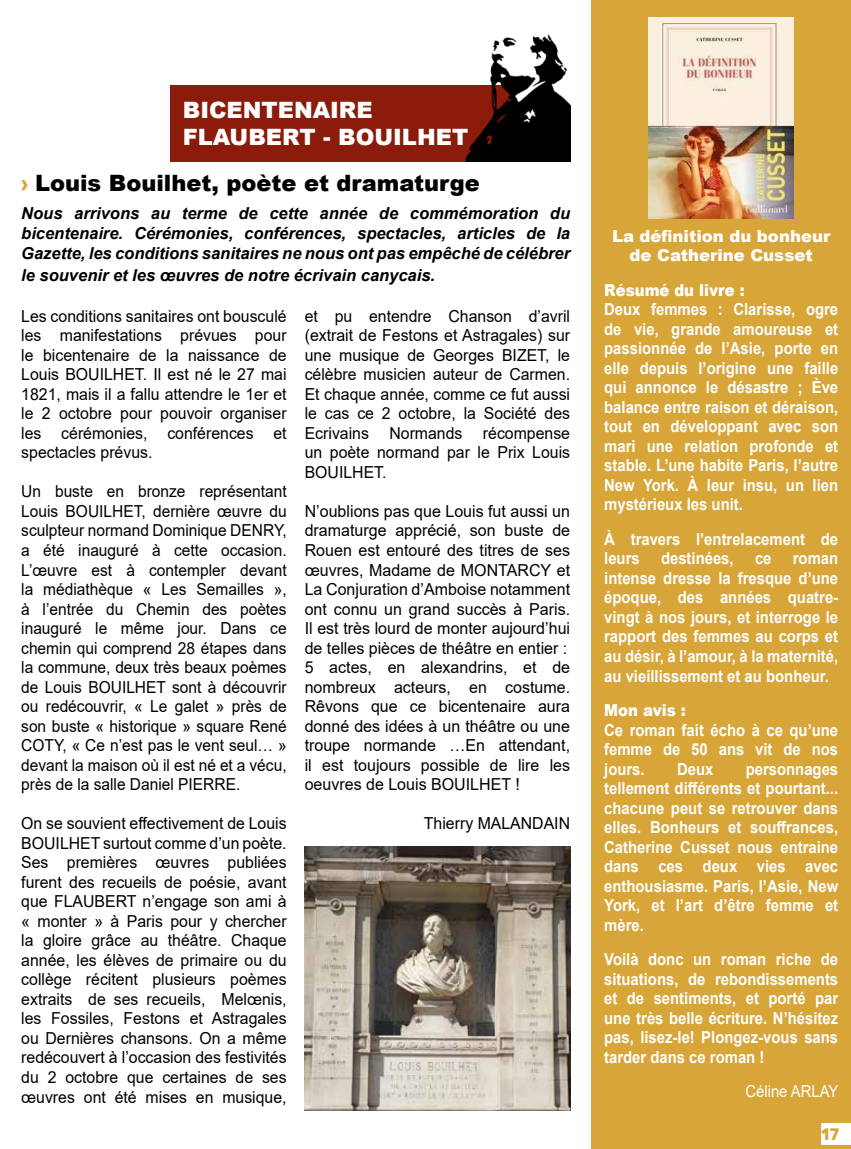
<style>
.page{position:relative;width:851px;height:1149px;background:#fff}
.page>*{position:absolute;margin:0;border:0;box-sizing:border-box;transform-origin:0 0}
.t1{font:900 22.5px "Arial";color:#000}
.t2{font:900 22.5px/27px "Arial";color:#fff}
.t3{font:16.5px/19.5px "Arial";color:#000;text-align:justify;scale:.96 1}
.t4{font:700 16.5px/19.5px "Arial";color:#fff;text-align:justify;scale:.9 1}
.t5{font:16.5px/19.5px "Arial";color:#000;text-align:justify;scale:.94 1}
.t6{font:16.5px/19.5px "Arial";color:#000}
.t7{font:italic 700 16.5px/19.8px "Arial";color:#000;text-align:justify}
.t8{font:900 16.5px/19.5px "Arial";color:#fff;text-align:center}
.t9{font:900 16.5px "Arial";color:#fff;scale:.9 1}
.t10{font:16.5px "Arial";color:#fff;scale:.9 1}
.t11{font:700 16.5px "Rubik";color:#d7a538}
.s1{color:#d7a638}
</style>
<div class="page">
<div style="left:591px;top:0;width:259px;height:1148px;background:#d7a538"></div>
<div style="left:821px;top:1123px;width:29px;height:21px;background:#fff"></div>
<div style="left:170px;top:85px;width:343px;height:77px;background:#8b1b0a"></div>
<img style="left:465px;top:34px;width:105px;height:128px">
<img style="left:648px;top:17px;width:145px;height:201px">
<img style="left:305px;top:846px;width:265px;height:264px">
<h1 class="t2" style="left:183px;top:96px;width:287px">BICENTENAIRE<br>FLAUBERT - BOUILHET</h1>
<h1 class="t1" style="left:21px;top:166px;width:460px"><span class="s1">›</span> Louis Bouilhet, poète et dramaturge</h1>
<p class="t7" style="left:21px;top:204px;width:550px">Nous arrivons au terme de cette année de commémoration du bicentenaire. Cérémonies, conférences, spectacles, articles de la Gazette, les conditions sanitaires ne nous ont pas empêché de célébrer</p>
<p class="t7" style="left:21px;top:265px;width:415px">le souvenir et les œuvres de notre écrivain canycais.</p>
<p class="t3" style="left:21px;top:306px;width:278px">Les conditions sanitaires ont bousculé les manifestations prévues pour le bicentenaire de la naissance de Louis BOUILHET. Il est né le 27 mai 1821, mais il a fallu attendre le 1er et le 2 octobre pour pouvoir organiser les cérémonies, conférences et spectacles prévus.</p>
<p class="t5" style="left:21px;top:481px;width:284px">Un buste en bronze représentant Louis BOUILHET, dernière œuvre du sculpteur normand Dominique DENRY, a été inauguré à cette occasion.<br>L’œuvre est à contempler devant la médiathèque « Les Semailles », à l’entrée du Chemin des poètes inauguré le même jour. Dans ce chemin qui comprend 28 étapes dans la commune, deux très beaux poèmes de Louis BOUILHET sont à découvrir ou redécouvrir, « Le galet » près de son buste « historique » square René COTY, « Ce n’est pas le vent seul… » devant la maison où il est né et a vécu, près de la salle Daniel PIERRE.</p>
<p class="t3" style="left:21px;top:813px;width:278px">On se souvient effectivement de Louis BOUILHET surtout comme d’un poète.<br>Ses premières œuvres publiées furent des recueils de poésie, avant que FLAUBERT n’engage son ami à « monter » à Paris pour y chercher la gloire grâce au théâtre. Chaque année, les élèves de primaire ou du collège récitent plusieurs poèmes extraits de ses recueils, Melœnis, les Fossiles, Festons et Astragales ou Dernières chansons. On a même redécouvert à l’occasion des festivités du 2 octobre que certaines de ses œuvres ont été mises en musique,</p>
<p class="t3" style="left:305px;top:306px;width:278px">et pu entendre Chanson d’avril (extrait de Festons et Astragales) sur une musique de Georges BIZET, le célèbre musicien auteur de Carmen.<br>Et chaque année, comme ce fut aussi le cas ce 2 octobre, la Société des Ecrivains Normands récompense un poète normand par le Prix Louis BOUILHET.</p>
<p class="t6" style="left:305px;top:501px;width:267px">N’oublions pas que Louis fut aussi un dramaturge apprécié, son buste de Rouen est entouré des titres de ses œuvres, Madame de MONTARCY et La Conjuration d’Amboise notamment ont connu un grand succès à Paris.<br>Il est très lourd de monter aujourd’hui de telles pièces de théâtre en entier :<br>5 actes, en alexandrins, et de nombreux acteurs, en costume.<br>Rêvons que ce bicentenaire aura donné des idées à un théâtre ou une troupe normande …En attendant, il est toujours possible de lire les oeuvres de Louis BOUILHET !</p>
<p class="t3" style="left:424px;top:813px;width:154px">Thierry MALANDAIN</p>
<p class="t8" style="left:612px;top:225px;width:220px">La définition du bonheur de Catherine Cusset</p>
<p class="t9" style="left:604px;top:278px;width:158px">Résumé du livre :</p>
<p class="t4" style="left:604px;top:300px;width:261px">Deux femmes : Clarisse, ogre de vie, grande amoureuse et passionnée de l’Asie, porte en elle depuis l’origine une faille qui annonce le désastre ; Ève balance entre raison et déraison, tout en développant avec son mari une relation profonde et stable. L’une habite Paris, l’autre New York. À leur insu, un lien mystérieux les unit.</p>
<p class="t4" style="left:604px;top:529px;width:261px">À travers l’entrelacement de leurs</p>
<p class="t4" style="left:661px;top:549px;width:82px">destinées,</p>
<p class="t4" style="left:754px;top:549px;width:20px">ce</p>
<p class="t4" style="left:604px;top:549px;width:261px;text-indent:188px">roman intense dresse la fresque d’une époque, des années quatre&shy;vingt à nos jours, et interroge le rapport des femmes au corps et au désir, à l’amour, à la maternité, au vieillissement et au bonheur.</p>
<p class="t9" style="left:604px;top:698px;width:92px">Mon avis :</p>
<p class="t4" style="left:604px;top:720px;width:261px">Ce roman fait écho à ce qu’une femme de 50 ans vit de nos jours.</p>
<p class="t4" style="left:677px;top:759px;width:42px">Deux</p>
<p class="t4" style="left:604px;top:759px;width:261px;text-indent:141px">personnages tellement différents et pourtant... chacune peut se retrouver dans elles. Bonheurs et souffrances, Catherine Cusset nous entraine dans ces deux vies avec enthousiasme. Paris, l’Asie, New York, et l’art d’être femme et mère.</p>
<p class="t4" style="left:604px;top:949px;width:261px">Voilà donc un roman riche de situations, de rebondissements et de sentiments, et porté par une très belle écriture. N’hésitez pas, lisez-le! Plongez-vous sans tarder dans ce roman !</p>
<p class="t10" style="left:745px;top:1079px;width:105px">Céline ARLAY</p>
<p class="t11" style="left:821px;top:1124px;width:20px">17</p>
</div>
